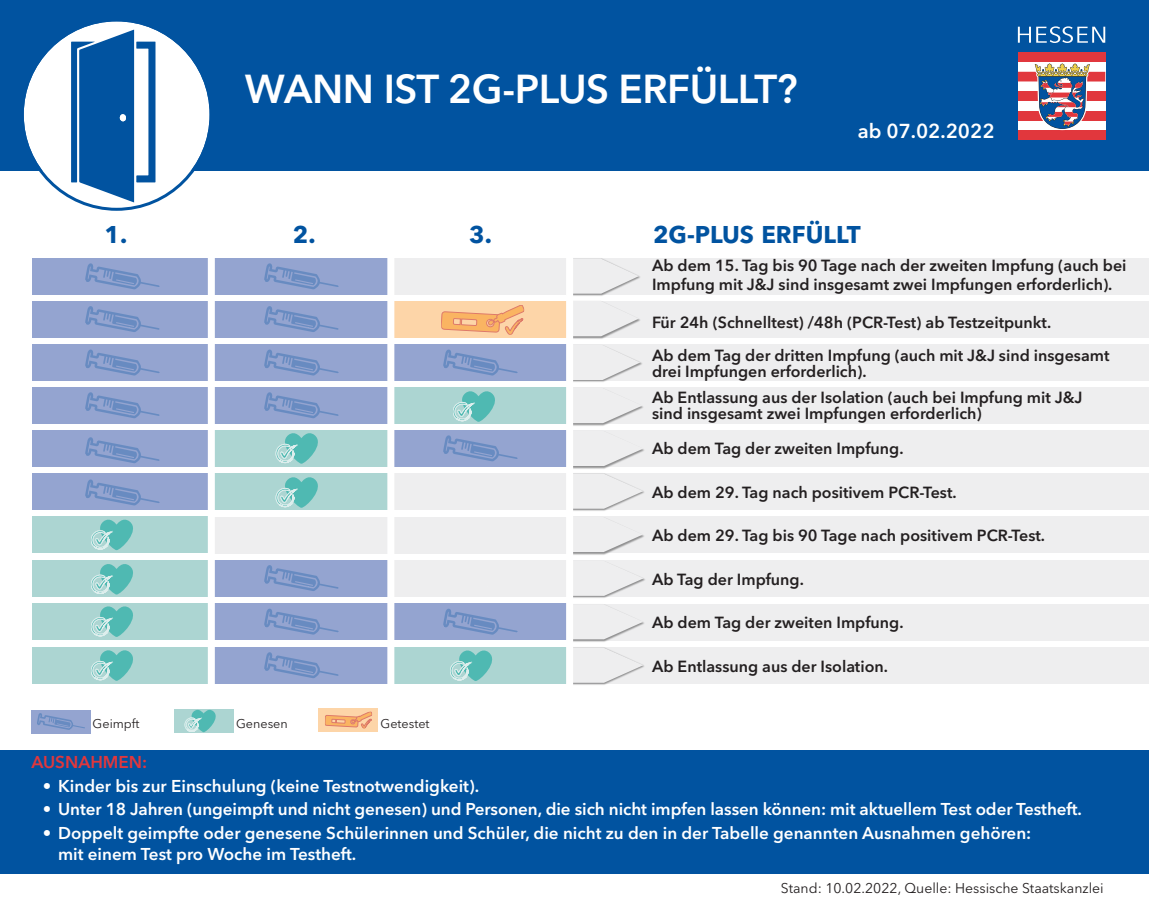
<style>
.page{position:relative;width:1149px;height:908px;background:#fff}
.page>*{position:absolute;margin:0;border:0;box-sizing:border-box;transform-origin:0 0}
.t1{font:600 40px "Avenir Next LT Pro";letter-spacing:-.01em;color:#fff}
.t2{font:700 24px "Avenir Next LT Pro";color:#0153a0}
.t3{font:600 20px "Avenir Next LT Pro";color:#fff}
.t4{font:600 17px/20.9px "Avenir Next LT Pro";color:#fff}
.t5{font:600 17px "Avenir Next LT Pro";color:#e1373d}
.t6{font:600 16px/16.2px "Avenir Next LT Pro";color:#231f20}
.t7{font:14px "Avenir Next LT Pro";color:#231f20}
.t8{font:12.6px "Avenir Next LT Pro";color:#231f20}
</style>
<div class="page">
<div style="left:0;top:0;width:1148px;height:170px;background:#0153a0"></div>
<div style="left:0;top:749px;width:1148px;height:124px;background:#0153a0"></div>
<div style="left:1017px;top:52px;width:87px;height:88px;background:#fff"></div>
<div style="left:1017px;top:52px;width:87px;height:10px;background:#e1373d"></div>
<div style="left:1017px;top:72px;width:87px;height:9px;background:#e1373d"></div>
<div style="left:1017px;top:91px;width:87px;height:10px;background:#e1373d"></div>
<div style="left:1017px;top:111px;width:87px;height:9px;background:#e1373d"></div>
<div style="left:1017px;top:130px;width:87px;height:10px;background:#e1373d"></div>
<svg style="left:1033px;top:63px;width:57px;height:66px"></svg>
<svg style="left:1017px;top:26px;width:87px;height:17px"></svg>
<svg style="left:21px;top:21px;width:191px;height:190px"></svg>
<div style="left:568px;top:258px;width:580px;height:37px;background:#eeeeef"></div>
<div style="left:390px;top:258px;width:178px;height:37px;background:#eeeeef"></div>
<img style="left:573px;top:275px;width:67px;height:21px">
<svg style="left:573px;top:258px;width:65px;height:35px"></svg>
<div style="left:33px;top:301px;width:178px;height:36px;background:#94a4d0"></div>
<div style="left:211px;top:430px;width:179px;height:36px;background:#acd5d2"></div>
<div style="left:211px;top:473px;width:179px;height:36px;background:#acd5d2"></div>
<div style="left:33px;top:258px;width:178px;height:37px;background:#94a4d0"></div>
<div style="left:211px;top:301px;width:179px;height:36px;background:#94a4d0"></div>
<div style="left:211px;top:258px;width:179px;height:37px;background:#94a4d0"></div>
<div style="left:33px;top:387px;width:178px;height:36px;background:#94a4d0"></div>
<div style="left:33px;top:344px;width:178px;height:37px;background:#94a4d0"></div>
<div style="left:211px;top:387px;width:179px;height:36px;background:#94a4d0"></div>
<div style="left:211px;top:344px;width:179px;height:37px;background:#94a4d0"></div>
<div style="left:33px;top:472px;width:178px;height:37px;background:#94a4d0"></div>
<div style="left:33px;top:430px;width:178px;height:36px;background:#94a4d0"></div>
<div style="left:390px;top:301px;width:179px;height:36px;background:#fdd5a8"></div>
<div style="left:390px;top:430px;width:179px;height:36px;background:#94a4d0"></div>
<div style="left:390px;top:344px;width:179px;height:37px;background:#94a4d0"></div>
<div style="left:390px;top:387px;width:179px;height:36px;background:#acd5d2"></div>
<div style="left:390px;top:473px;width:179px;height:36px;background:#eeeeef"></div>
<div style="left:211px;top:516px;width:179px;height:37px;background:#eeeeef"></div>
<div style="left:33px;top:516px;width:178px;height:37px;background:#acd5d2"></div>
<div style="left:390px;top:516px;width:179px;height:37px;background:#eeeeef"></div>
<div style="left:33px;top:559px;width:178px;height:37px;background:#acd5d2"></div>
<svg style="left:91px;top:564px;width:42px;height:30px"></svg>
<div style="left:211px;top:559px;width:179px;height:37px;background:#94a4d0"></div>
<div style="left:390px;top:560px;width:179px;height:36px;background:#eeeeef"></div>
<div style="left:33px;top:603px;width:178px;height:37px;background:#acd5d2"></div>
<div style="left:211px;top:603px;width:179px;height:36px;background:#94a4d0"></div>
<div style="left:390px;top:603px;width:179px;height:37px;background:#94a4d0"></div>
<div style="left:33px;top:646px;width:178px;height:37px;background:#acd5d2"></div>
<div style="left:211px;top:646px;width:179px;height:37px;background:#94a4d0"></div>
<div style="left:390px;top:646px;width:179px;height:37px;background:#acd5d2"></div>
<div style="left:568px;top:300px;width:580px;height:37px;background:#eeeeef"></div>
<img style="left:573px;top:300px;width:69px;height:39px">
<svg style="left:573px;top:300px;width:65px;height:36px"></svg>
<div style="left:569px;top:344px;width:579px;height:37px;background:#eeeeef"></div>
<img style="left:573px;top:362px;width:69px;height:20px">
<svg style="left:573px;top:345px;width:67px;height:35px"></svg>
<div style="left:568px;top:387px;width:580px;height:37px;background:#eeeeef"></div>
<img style="left:573px;top:406px;width:70px;height:20px">
<svg style="left:573px;top:406px;width:69px;height:17px"></svg>
<div style="left:569px;top:430px;width:579px;height:37px;background:#eeeeef"></div>
<img style="left:573px;top:449px;width:73px;height:62px">
<svg style="left:573px;top:449px;width:70px;height:17px"></svg>
<div style="left:569px;top:473px;width:579px;height:36px;background:#eeeeef"></div>
<svg style="left:573px;top:473px;width:70px;height:35px"></svg>
<div style="left:569px;top:516px;width:579px;height:37px;background:#eeeeef"></div>
<img style="left:573px;top:535px;width:71px;height:20px">
<svg style="left:573px;top:535px;width:69px;height:17px"></svg>
<div style="left:569px;top:560px;width:579px;height:36px;background:#eeeeef"></div>
<img style="left:573px;top:578px;width:74px;height:20px">
<svg style="left:573px;top:575px;width:70px;height:20px"></svg>
<div style="left:569px;top:603px;width:579px;height:37px;background:#eeeeef"></div>
<img style="left:573px;top:603px;width:73px;height:39px">
<svg style="left:573px;top:604px;width:70px;height:35px"></svg>
<div style="left:569px;top:646px;width:579px;height:37px;background:#eeeeef"></div>
<img style="left:573px;top:646px;width:73px;height:39px">
<svg style="left:573px;top:647px;width:70px;height:35px"></svg>
<div style="left:208px;top:241px;width:7px;height:453px;background:#fff"></div>
<div style="left:387px;top:251px;width:7px;height:458px;background:#fff"></div>
<div style="left:566px;top:251px;width:7px;height:493px;background:#fff"></div>
<div style="left:32px;top:710px;width:59px;height:23px;background:#94a4d0"></div>
<div style="left:175px;top:708px;width:59px;height:24px;background:#acd5d2"></div>
<svg style="left:91px;top:606px;width:42px;height:30px"></svg>
<svg style="left:91px;top:650px;width:42px;height:30px"></svg>
<svg style="left:257px;top:263px;width:82px;height:200px"></svg>
<svg style="left:276px;top:477px;width:42px;height:30px"></svg>
<svg style="left:436px;top:305px;width:88px;height:162px"></svg>
<svg style="left:436px;top:596px;width:82px;height:84px"></svg>
<svg style="left:78px;top:263px;width:82px;height:287px"></svg>
<svg style="left:32px;top:713px;width:54px;height:21px"></svg>
<svg style="left:185px;top:710px;width:31px;height:21px"></svg>
<div style="left:318px;top:707px;width:59px;height:24px;background:#fdd5a8"></div>
<svg style="left:257px;top:553px;width:115px;height:175px"></svg>
<h1 class="t1" style="left:245px;top:73px;width:554px">WANN IST 2G-PLUS ERFÜLLT?</h1>
<p class="t3" style="left:857px;top:123px;width:138px">ab 07.02.2022</p>
<p class="t2" style="left:105px;top:220px;width:24px">1.</p>
<p class="t2" style="left:293px;top:220px;width:24px">2.</p>
<p class="t2" style="left:469px;top:220px;width:24px">3.</p>
<p class="t2" style="left:652px;top:220px;width:209px">2G-PLUS ERFÜLLT</p>
<p class="t6" style="left:652px;top:257px;width:476px;line-height:19.2px">Ab dem 15. Tag bis 90 Tage nach der zweiten Impfung (auch bei<br>Impfung mit J&amp;J sind insgesamt zwei Impfungen erforderlich).</p>
<p class="t6" style="left:652px;top:316px;width:400px">Für 24h (Schnelltest) /48h (PCR-Test) ab Testzeitpunkt.</p>
<p class="t6" style="left:652px;top:348px;width:458px">Ab dem Tag der dritten Impfung (auch mit J&amp;J sind insgesamt drei Impfungen erforderlich).</p>
<p class="t6" style="left:652px;top:390px;width:432px">Ab Entlassung aus der Isolation (auch bei Impfung mit J&amp;J sind insgesamt zwei Impfungen erforderlich)</p>
<p class="t6" style="left:652px;top:441px;width:253px">Ab dem Tag der zweiten Impfung.</p>
<p class="t6" style="left:652px;top:485px;width:306px">Ab dem 29. Tag nach positivem PCR-Test.</p>
<p class="t6" style="left:652px;top:528px;width:394px">Ab dem 29. Tag bis 90 Tage nach positivem PCR-Test.</p>
<p class="t6" style="left:652px;top:572px;width:153px">Ab Tag der Impfung.</p>
<p class="t6" style="left:652px;top:615px;width:253px">Ab dem Tag der zweiten Impfung.</p>
<p class="t6" style="left:652px;top:659px;width:237px">Ab Entlassung aus der Isolation.</p>
<p class="t8" style="left:93px;top:715px;width:48px">Geimpft</p>
<p class="t8" style="left:236px;top:715px;width:53px">Genesen</p>
<p class="t8" style="left:380px;top:715px;width:50px">Getestet</p>
<h2 class="t5" style="left:31px;top:754px;width:117px">AUSNAHMEN:</h2>
<p class="t4" style="left:43px;top:776px;width:437px">• Kinder bis zur Einschulung (keine Testnotwendigkeit).</p>
<p class="t4" style="left:43px;top:800px;width:1040px">• Unter 18 Jahren (ungeimpft und nicht genesen) und Personen, die sich nicht impfen lassen können: mit aktuellem Test oder Testheft.</p>
<p class="t4" style="left:58px;top:824px;width:974px;text-indent:-15px">• Doppelt geimpfte oder genesene Schülerinnen und Schüler, die nicht zu den in der Tabelle genannten Ausnahmen gehören: mit einem Test pro Woche im Testheft.</p>
<p class="t7" style="left:780px;top:879px;width:324px">Stand: 10.02.2022, Quelle: Hessische Staatskanzlei</p>
</div>
